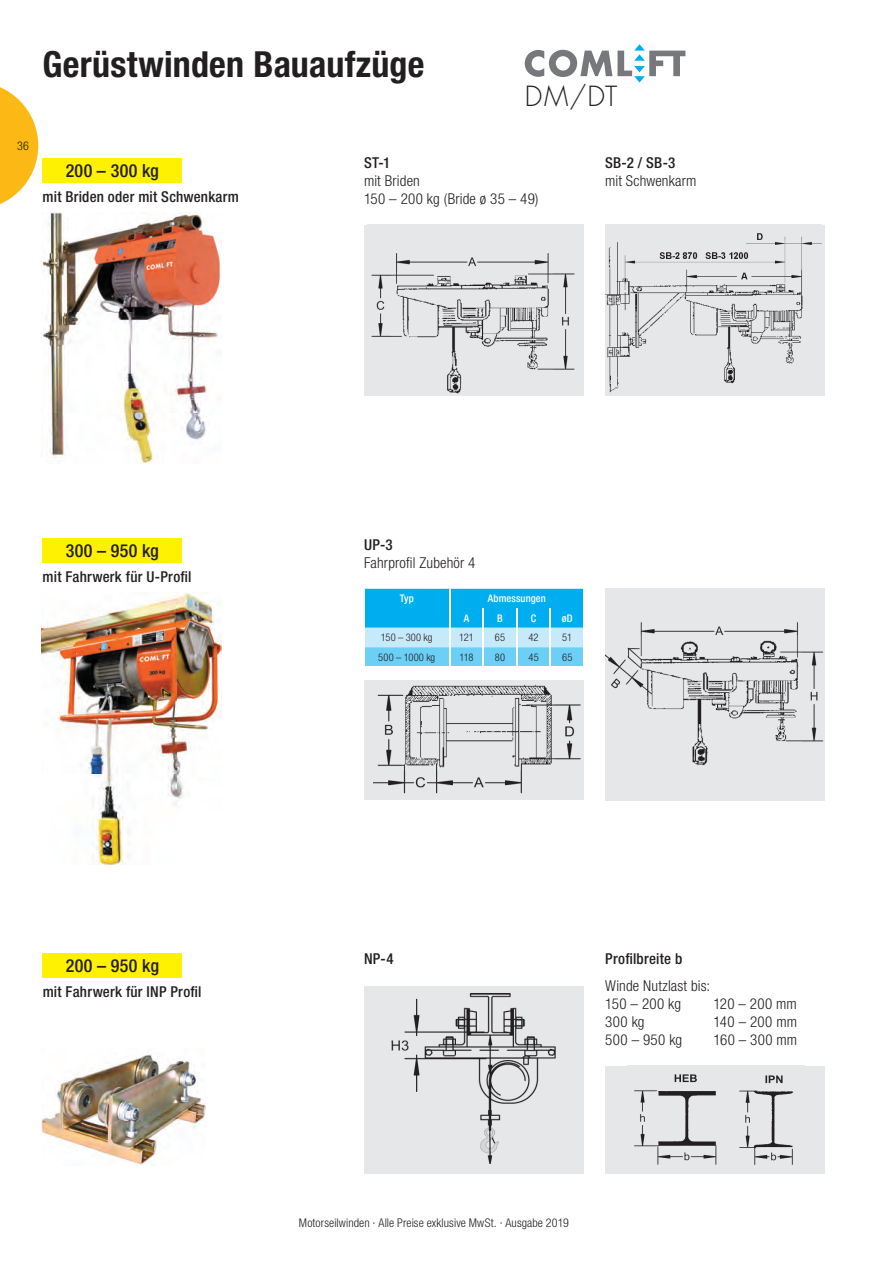
<style>
.page{position:relative;width:893px;height:1263px;background:#fff}
.page>*{position:absolute;margin:0;border:0;box-sizing:border-box;transform-origin:0 0}
.t1{font:700 condensed 36px "Helvetica Neue LT Std";letter-spacing:.005em;color:#231f20}
.t2{font:300 27px "Futura";color:#231f20}
.t3{font:500 condensed 18px "Helvetica Neue LT Std";letter-spacing:.02em;color:#231f20}
.t4{font:300 condensed 15px/18px "Helvetica Neue LT Std";letter-spacing:.015em;color:#231f20}
.t5{font:500 condensed 15px "Helvetica Neue LT Std";letter-spacing:.015em;color:#231f20}
.t6{font:300 condensed 12px "Helvetica Neue LT Std";letter-spacing:.01em;color:#231f20}
.t7{font:300 condensed 10.5px "Helvetica Neue LT Std";letter-spacing:.02em;color:#231f20}
.t8{font:500 condensed 10.5px "Helvetica Neue LT Std";letter-spacing:.005em;color:#fff}
</style>
<div class="page">
<svg style="left:0;top:87px;width:38px;height:117px"></svg>
<svg style="left:525px;top:44px;width:160px;height:39px"></svg>
<div style="left:43px;top:158px;width:139px;height:24px;background:#fff101"></div>
<div style="left:43px;top:539px;width:139px;height:24px;background:#fff101"></div>
<div style="left:43px;top:953px;width:139px;height:24px;background:#fff101"></div>
<img style="left:42px;top:212px;width:180px;height:252px">
<img style="left:42px;top:593px;width:180px;height:272px">
<img style="left:41px;top:1054px;width:165px;height:111px">
<img style="left:605px;top:225px;width:216px;height:171px">
<img style="left:367px;top:225px;width:217px;height:171px">
<div style="left:364px;top:680px;width:220px;height:120px;background:#e6e7e9"></div>
<img style="left:373px;top:684px;width:208px;height:110px">
<div style="left:605px;top:589px;width:220px;height:211px;background:#e6e7e9"></div>
<img style="left:605px;top:622px;width:218px;height:144px">
<div style="left:364px;top:986px;width:220px;height:187px;background:#e6e7e9"></div>
<img style="left:391px;top:994px;width:165px;height:169px">
<div style="left:605px;top:1066px;width:220px;height:107px;background:#e6e7e9"></div>
<img style="left:634px;top:1074px;width:159px;height:91px">
<svg style="left:365px;top:589px;width:218px;height:77px;background:#51c6f3"></svg>
<p class="t6" style="left:17px;top:139px;width:13px">36</p>
<h1 class="t1" style="left:43px;top:42px;width:383px">Gerüstwinden Bauaufzüge</h1>
<h2 class="t2" style="left:525px;top:80px;width:94px">DM/DT</h2>
<p class="t3" style="left:66px;top:160px;width:95px">200 – 300 kg</p>
<p class="t5" style="left:43px;top:187px;width:198px">mit Briden oder mit Schwenkarm</p>
<p class="t5" style="left:364px;top:154px;width:28px">ST-1</p>
<p class="t4" style="left:364px;top:172px;width:176px">mit Briden<br>150 – 200 kg (Bride ø 35 – 49)</p>
<p class="t5" style="left:605px;top:154px;width:72px">SB-2 / SB-3</p>
<p class="t4" style="left:605px;top:172px;width:93px">mit Schwenkarm</p>
<p class="t3" style="left:66px;top:540px;width:95px">300 – 950 kg</p>
<p class="t5" style="left:43px;top:568px;width:151px">mit Fahrwerk für U-Profil</p>
<p class="t5" style="left:364px;top:535px;width:30px">UP-3</p>
<p class="t4" style="left:364px;top:553px;width:113px">Fahrprofil Zubehör 4</p>
<p class="t8" style="left:400px;top:592px;width:16px">Typ</p>
<p class="t8" style="left:488px;top:592px;width:60px">Abmessungen</p>
<p class="t8" style="left:464px;top:612px;width:7px">A</p>
<p class="t8" style="left:497px;top:612px;width:7px">B</p>
<p class="t8" style="left:531px;top:612px;width:7px">C</p>
<p class="t8" style="left:562px;top:612px;width:12px">øD</p>
<p class="t7" style="left:381px;top:631px;width:53px">150 – 300 kg</p>
<p class="t7" style="left:459px;top:631px;width:16px">121</p>
<p class="t7" style="left:495px;top:631px;width:12px">65</p>
<p class="t7" style="left:529px;top:631px;width:12px">42</p>
<p class="t7" style="left:562px;top:631px;width:11px">51</p>
<p class="t7" style="left:378px;top:651px;width:59px">500 – 1000 kg</p>
<p class="t7" style="left:459px;top:651px;width:16px">118</p>
<p class="t7" style="left:495px;top:651px;width:12px">80</p>
<p class="t7" style="left:528px;top:651px;width:12px">45</p>
<p class="t7" style="left:562px;top:651px;width:12px">65</p>
<p class="t3" style="left:66px;top:955px;width:95px">200 – 950 kg</p>
<p class="t5" style="left:43px;top:982px;width:160px">mit Fahrwerk für INP Profil</p>
<p class="t5" style="left:364px;top:950px;width:31px">NP-4</p>
<p class="t5" style="left:605px;top:950px;width:78px">Profilbreite b</p>
<p class="t4" style="left:605px;top:976px;width:106px">Winde Nutzlast bis:<br>150 – 200 kg</p>
<p class="t4" style="left:713px;top:994px;width:85px">120 – 200 mm</p>
<p class="t4" style="left:605px;top:1012px;width:41px">300 kg</p>
<p class="t4" style="left:713px;top:1012px;width:85px">140 – 200 mm</p>
<p class="t4" style="left:605px;top:1030px;width:78px">500 – 950 kg</p>
<p class="t4" style="left:713px;top:1030px;width:85px">160 – 300 mm</p>
<p class="t6" style="left:299px;top:1216px;width:271px">Motorseilwinden · Alle Preise exklusive MwSt. · Ausgabe 2019</p>
</div>
